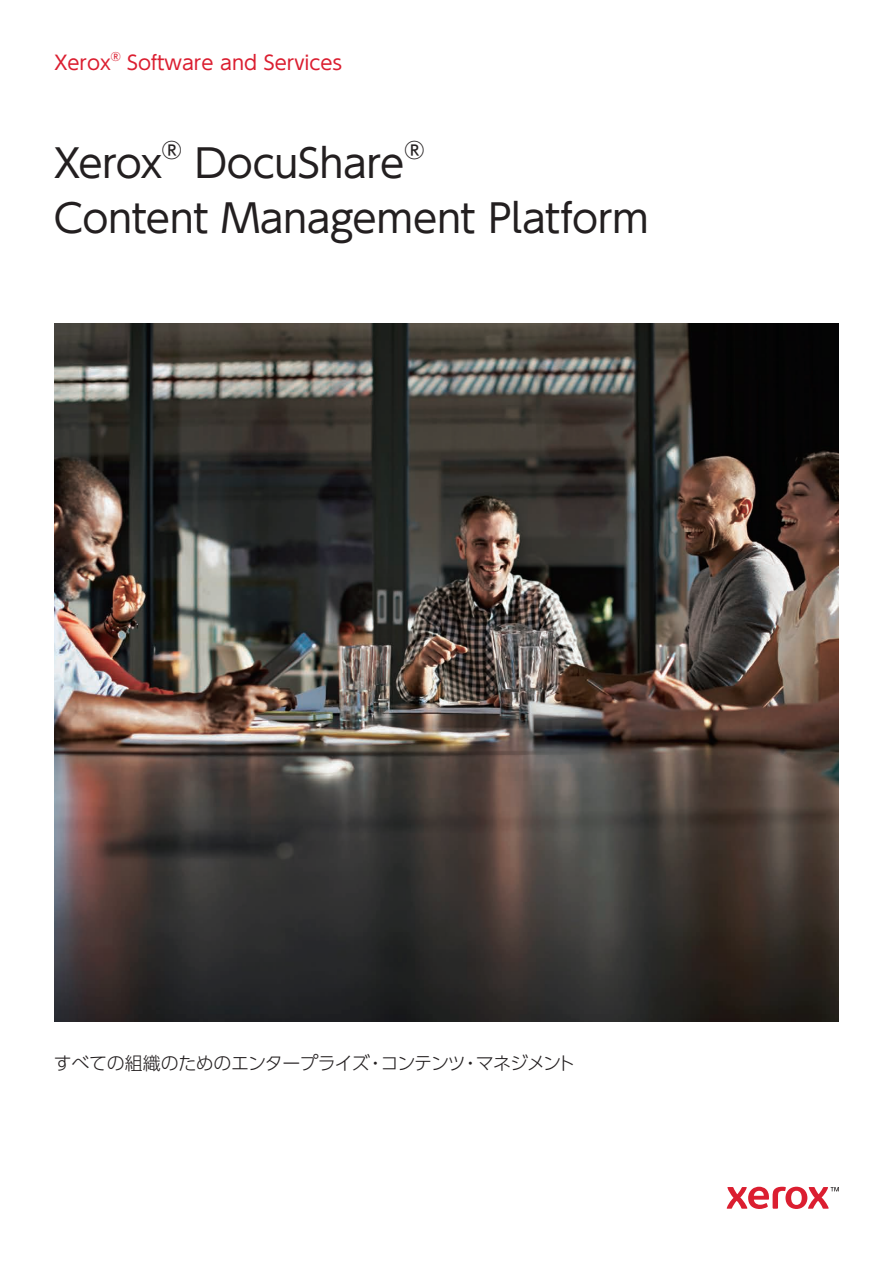
<style>
.page{position:relative;width:893px;height:1263px;background:#fff}
.page>*{position:absolute;margin:0;border:0;box-sizing:border-box;transform-origin:0 0}
.t1{font:39px "UD Shin Go Pr 6 N";letter-spacing:-.015em;color:#231f20}
.t2{font:22.8px "UD Shin Go Pr 6 N";color:#231f20}
.t3{font:19.5px "UD Shin Go Pr 6 N";color:#db1e30}
.t4{font:300 18px "UD Shin Go Pr 6 N";letter-spacing:-.035em;color:#231f20}
.t5{font:11.4px "UD Shin Go Pr 6 N";color:#db1e30}
</style>
<div class="page">
<img style="left:54px;top:323px;width:785px;height:699px">
<svg style="left:727px;top:1187px;width:112px;height:22px"></svg>
<p class="t3" style="left:54px;top:47px;width:58px">Xerox</p>
<p class="t5" style="left:111px;top:47px;width:11px">®</p>
<p class="t3" style="left:127px;top:47px;width:217px">Software and Services</p>
<p class="t1" style="left:54px;top:131px;width:110px">Xerox</p>
<p class="t2" style="left:162px;top:132px;width:21px">®</p>
<p class="t1" style="left:195px;top:131px;width:211px">DocuShare</p>
<p class="t2" style="left:404px;top:132px;width:21px">®</p>
<p class="t1" style="left:54px;top:187px;width:597px">Content Management Platform</p>
<p class="t4" style="left:54px;top:1049px;width:523px">すべての組織のためのエンタープライズ・コンテンツ・マネジメント</p>
</div>
